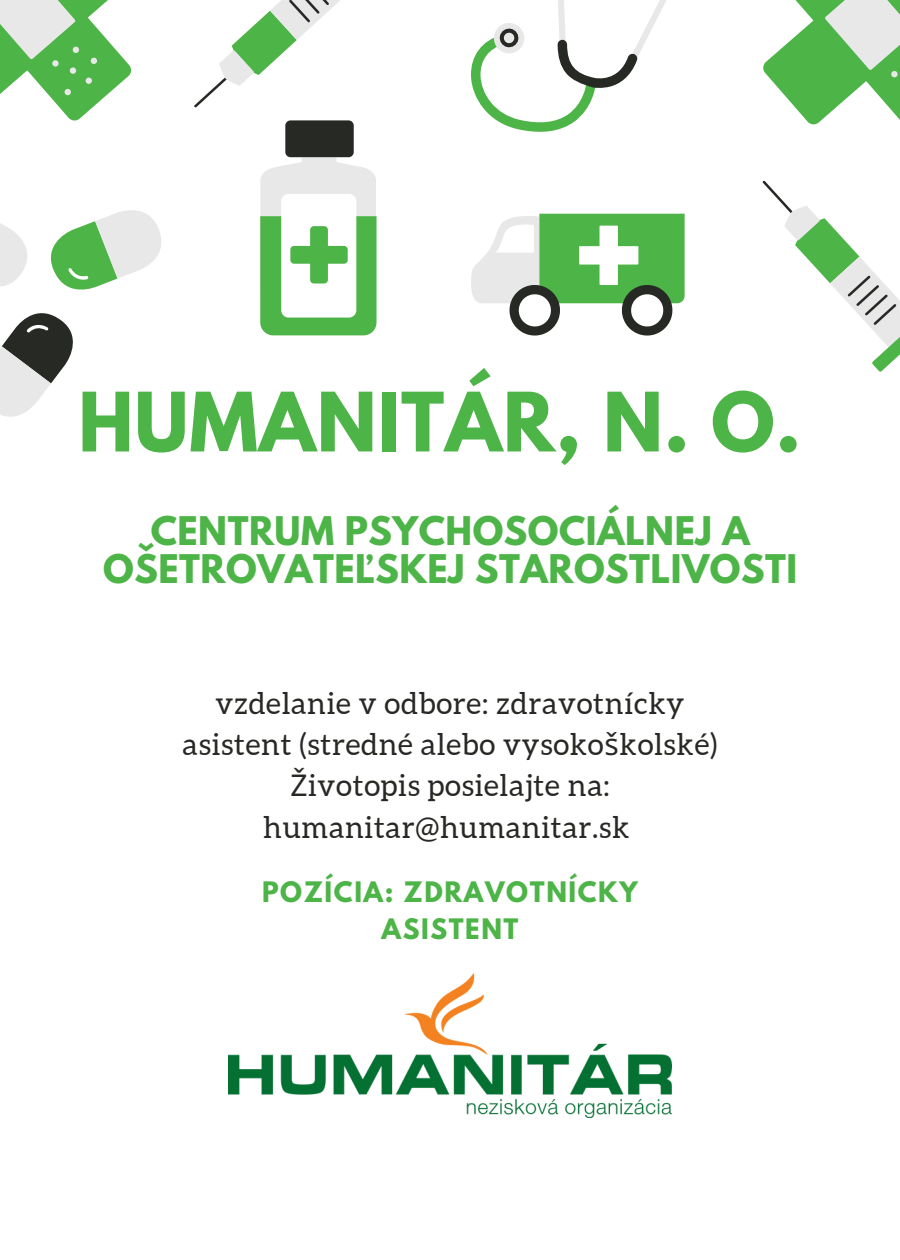
<style>
.page{position:relative;width:900px;height:1260px;background:#fff}
.page>*{position:absolute;margin:0;border:0;box-sizing:border-box;transform-origin:0 0}
.t1{font:700 72.5px "League Spartan";letter-spacing:.015em;color:#4db447}
.t2{font:700 35px/37.5px "League Spartan";letter-spacing:.015em;color:#4db447;text-align:center}
.t3{font:30px/41.2px "Aleo";letter-spacing:.025em;color:#272925;text-align:center}
.t4{font:700 25px/37.5px "League Spartan";letter-spacing:.065em;color:#4db447;text-align:center}
.s1{font-family:"Noto Sans"}
</style>
<div class="page">
<svg style="left:471px;top:0;width:195px;height:132px"></svg>
<svg style="left:471px;top:214px;width:214px;height:122px"></svg>
<svg style="left:0;top:210px;width:161px;height:207px"></svg>
<svg style="left:260px;top:157px;width:117px;height:178px;background:#99ce95"></svg>
<div style="left:281px;top:194px;width:75px;height:124px;background:#fff;border-radius:7px"></div>
<div style="left:285px;top:120px;width:69px;height:37px;background:#272925;border-radius:5px"></div>
<div style="left:290px;top:246px;width:58px;height:18px;background:#4db447;border-radius:4px"></div>
<div style="left:310px;top:226px;width:18px;height:58px;background:#4db447;border-radius:4px"></div>
<svg style="left:0;top:0;width:132px;height:121px"></svg>
<svg style="left:194px;top:0;width:146px;height:107px"></svg>
<svg style="left:763px;top:0;width:137px;height:125px"></svg>
<svg style="left:763px;top:181px;width:137px;height:191px"></svg>
<img style="left:229px;top:974px;width:442px;height:144px">
<h1 class="t1" style="left:78px;top:386px;width:724px">HUMANITÁR, N. O.</h1>
<p class="t2" style="left:103px;top:517px;width:695px">CENTRUM PSYCHOSOCIÁLNEJ A<br>OŠETROVATEĽSKEJ STAROSTLIVOSTI</p>
<p class="t3" style="left:183px;top:683px;width:536px">vzdelanie v odbore: zdravotnícky asistent (stredné alebo vysoko<span class="s1">š</span>kolské)<br><span class="s1">Ž</span>ivotopis posielajte na: humanitar@humanitar.sk</p>
<p class="t4" style="left:262px;top:876px;width:377px">POZÍCIA: ZDRAVOTNÍCKY<br>ASISTENT</p>
</div>
